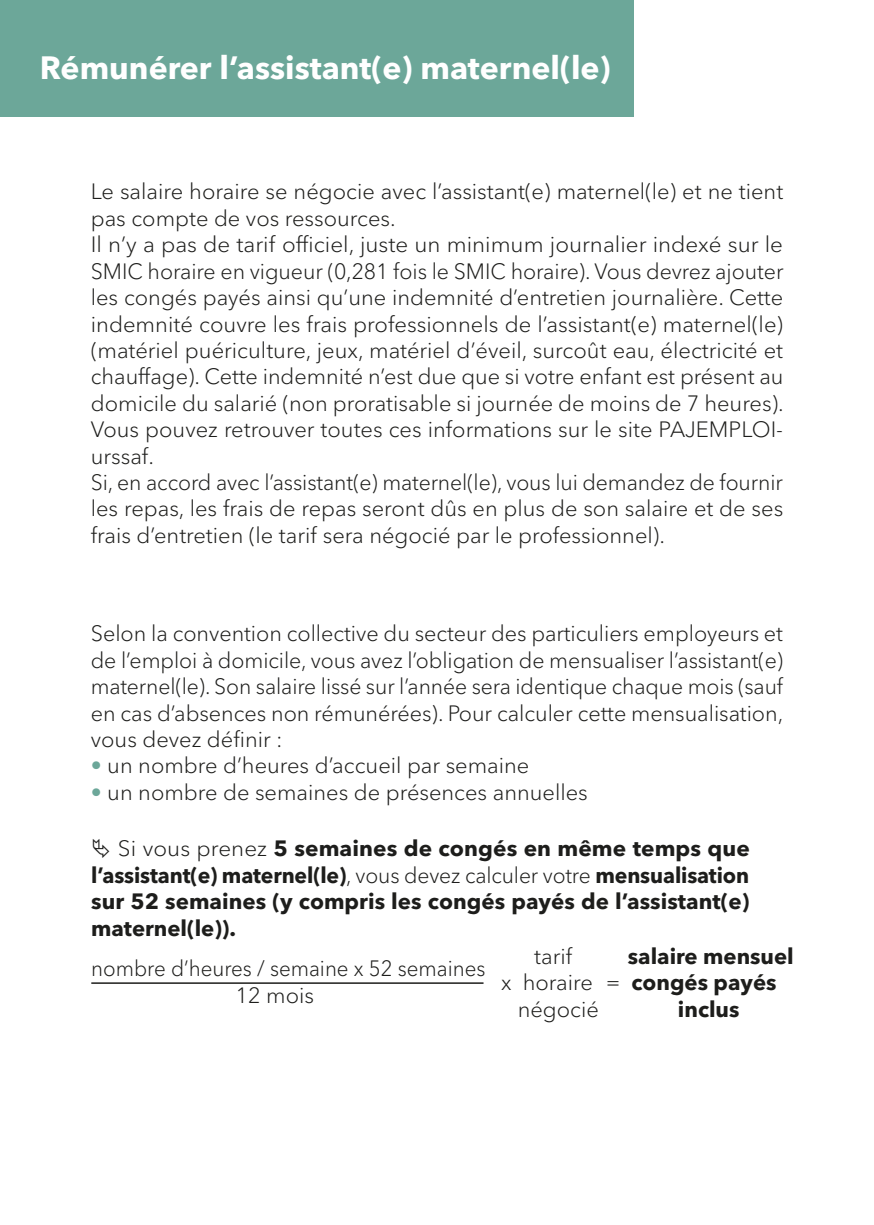
<style>
.page{position:relative;width:874px;height:1225px;background:#fff}
.page>*{position:absolute;margin:0;border:0;box-sizing:border-box;transform-origin:0 0}
.t1{font:700 32px "Avenir Next LT Pro";color:#fff}
.t2{font:300 22px/26.4px "Avenir Next LT Pro";color:#1d1d1b}
.t3{font:700 22px/26.4px "Avenir Next LT Pro";color:#1d1d1b;text-align:justify}
.t4{font:300 22px/26.4px "Avenir Next LT Pro";color:#1d1d1b;scale:.94 1}
.s1{color:#6ca799}
.s2{font-weight:300}
</style>
<div class="page">
<div style="left:0;top:0;width:633px;height:116px;background:#6ca799"></div>
<hr style="left:91px;top:982px;width:392px;height:2px;background:#1d1d1b">
<h1 class="t1" style="left:40px;top:48px;width:572px">Rémunérer l’assistant(e) maternel(le)</h1>
<p class="t2" style="left:91px;top:179px;width:694px">Le salaire horaire se négocie avec l’assistant(e) maternel(le) et ne tient pas compte de vos ressources.<br>Il n’y a pas de tarif officiel, juste un minimum journalier indexé sur le SMIC horaire en vigueur (0,281 fois le SMIC horaire). Vous devrez ajouter les congés payés ainsi qu’une indemnité d’entretien journalière. Cette indemnité couvre les frais professionnels de l’assistant(e) maternel(le) (matériel puériculture, jeux, matériel d’éveil, surcoût eau, électricité et chauffage). Cette indemnité n’est due que si votre enfant est présent au domicile du salarié (non proratisable si journée de moins de 7 heures).<br>Vous pouvez retrouver toutes ces informations sur le site PAJEMPLOI&shy;urssaf.<br>Si, en accord avec l’assistant(e) maternel(le), vous lui demandez de fournir les repas, les frais de repas seront dûs en plus de son salaire et de ses frais d’entretien (le tarif sera négocié par le professionnel).</p>
<p class="t2" style="left:91px;top:620px;width:693px;text-align:justify">Selon la convention collective du secteur des particuliers employeurs et de l’emploi à domicile, vous avez l’obligation de mensualiser l’assistant(e) maternel(le). Son salaire lissé sur l’année sera identique chaque mois (sauf en cas d’absences non rémunérées). Pour calculer cette mensualisation, vous devez définir :</p>
<p class="t2" style="left:91px;top:752px;width:440px"><span class="s1">•</span> un nombre d’heures d’accueil par semaine</p>
<p class="t2" style="left:91px;top:779px;width:498px"><span class="s1">•</span> un nombre de semaines de présences annuelles</p>
<p class="t3" style="left:91px;top:835px;width:659px;text-indent:27px"><span class="s2">Si vous prenez</span> 5 semaines de congés en même temps que l’assistant(e) maternel(le)<span class="s2">, vous devez calculer votre</span> mensualisation sur 52 semaines (y compris les congés payés de l’assistant(e) maternel(le)).</p>
<p class="t4" style="left:235px;top:955px;width:267px;text-indent:-144px">nombre d’heures / semaine x 52 semaines<br>12 mois</p>
<p class="t2" style="left:534px;top:943px;width:39px">tarif</p>
<p class="t2" style="left:501px;top:969px;width:93px">x horaire</p>
<p class="t2" style="left:517px;top:995px;width:83px">négocié</p>
<p class="t3" style="left:627px;top:942px;width:167px">salaire mensuel</p>
<p class="t3" style="left:605px;top:969px;width:172px"><span class="s2">=</span> congés payés</p>
<p class="t3" style="left:677px;top:995px;width:63px">inclus</p>
</div>
